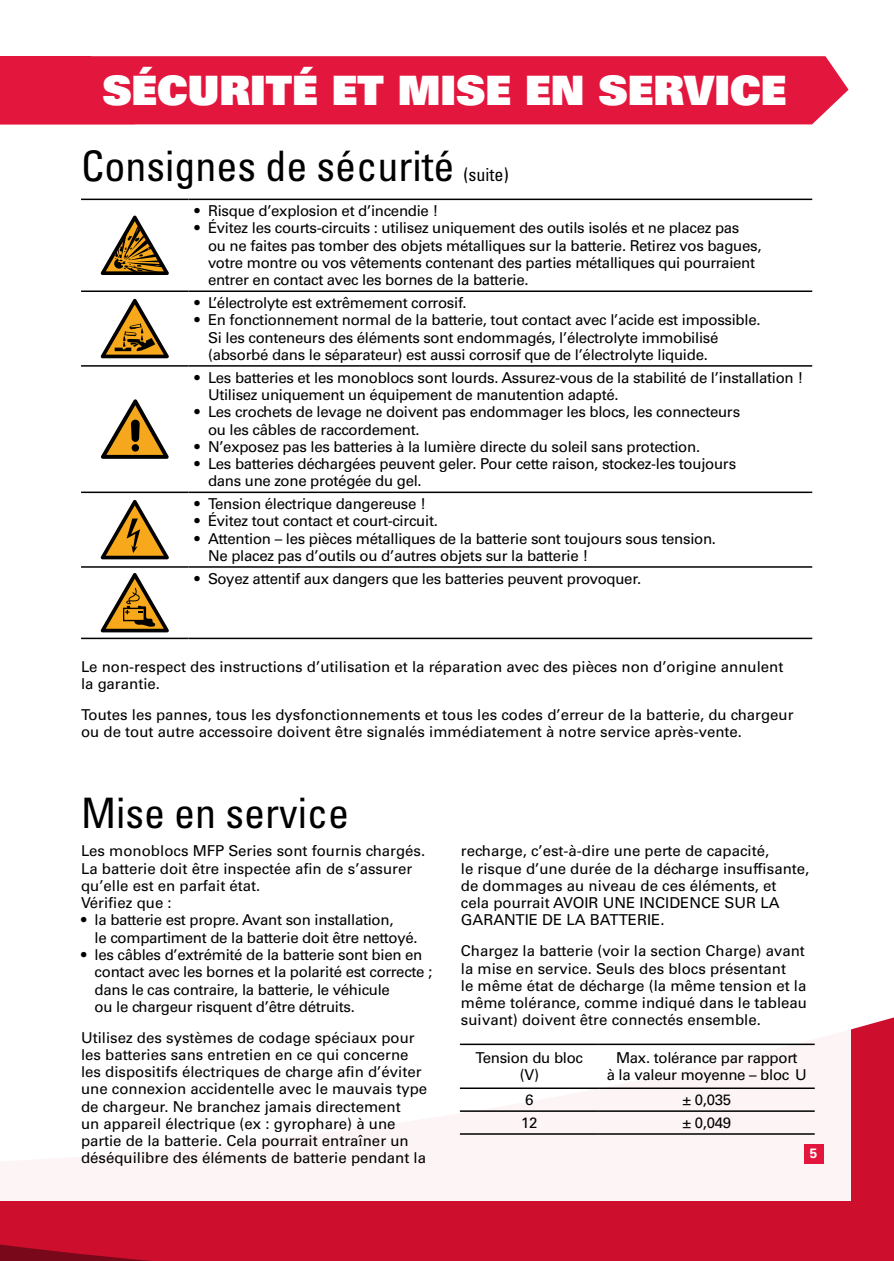
<style>
.page{position:relative;width:894px;height:1261px;background:#fff}
.page>*{position:absolute;margin:0;border:0;box-sizing:border-box;transform-origin:0 0}
.t1{font:condensed 42px "Univers LT Std";color:#000}
.t2{font:40.5px "Univers LT Std X Black";color:#fff}
.t3{font:condensed 18px "Univers LT Std";color:#000}
.t4{font:15px/17.2px "Univers LT Std";letter-spacing:-.02em;color:#000}
.t5{font:15px/17.2px "Univers LT Std";color:#000}
.t6{font:700 13.5px "Univers LT Std";color:#fff}
</style>
<div class="page">
<div style="left:0;top:1017px;width:893px;height:243px;background:#ce0e2d"></div>
<div style="left:0;top:911px;width:850px;height:289px;background:#fff"></div>
<div style="left:803px;top:1143px;width:20px;height:20px;background:#e3173e"></div>
<div style="left:135px;top:56px;width:713px;height:68px;background:#e3173e"></div>
<div style="left:0;top:56px;width:135px;height:68px;background:#e3173e"></div>
<hr style="left:81px;top:198px;width:107px;height:2px;background:#000">
<hr style="left:188px;top:198px;width:624px;height:2px;background:#000">
<hr style="left:81px;top:290px;width:107px;height:2px;background:#000">
<hr style="left:188px;top:290px;width:624px;height:2px;background:#000">
<hr style="left:81px;top:365px;width:107px;height:1px;background:#000">
<hr style="left:188px;top:365px;width:624px;height:1px;background:#000">
<hr style="left:81px;top:491px;width:107px;height:2px;background:#000">
<hr style="left:188px;top:491px;width:624px;height:2px;background:#000">
<hr style="left:81px;top:566px;width:107px;height:1px;background:#000">
<hr style="left:188px;top:566px;width:624px;height:1px;background:#000">
<hr style="left:81px;top:637px;width:107px;height:2px;background:#000">
<hr style="left:188px;top:637px;width:624px;height:2px;background:#000">
<svg style="left:101px;top:215px;width:68px;height:60px"></svg>
<svg style="left:101px;top:299px;width:68px;height:59px"></svg>
<svg style="left:101px;top:399px;width:68px;height:60px"></svg>
<svg style="left:101px;top:500px;width:68px;height:59px"></svg>
<svg style="left:101px;top:573px;width:68px;height:59px"></svg>
<hr style="left:459px;top:1043px;width:139px;height:2px;background:#000">
<hr style="left:598px;top:1043px;width:216px;height:2px;background:#000">
<hr style="left:459px;top:1087px;width:139px;height:1px;background:#000">
<hr style="left:598px;top:1087px;width:216px;height:1px;background:#000">
<hr style="left:459px;top:1110px;width:139px;height:1px;background:#000">
<hr style="left:598px;top:1110px;width:216px;height:1px;background:#000">
<hr style="left:459px;top:1133px;width:139px;height:1px;background:#000">
<hr style="left:598px;top:1133px;width:216px;height:1px;background:#000">
<h2 class="t2" style="left:102px;top:64px;width:685px">SÉCURITÉ ET MISE EN SERVICE</h2>
<h1 class="t1" style="left:81px;top:140px;width:375px">Consignes de sécurité</h1>
<p class="t3" style="left:463px;top:163px;width:46px">(suite)</p>
<p class="t4" style="left:194px;top:202px;width:245px">• Risque d’explosion et d’incendie !</p>
<p class="t4" style="left:208px;top:220px;width:554px;text-indent:-14px">• Évitez les courts-circuits : utilisez uniquement des outils isolés et ne placez pas<br>ou ne faites pas tomber des objets métalliques sur la batterie. Retirez vos bagues, votre montre ou vos vêtements contenant des parties métalliques qui pourraient entrer en contact avec les bornes de la batterie.</p>
<p class="t4" style="left:194px;top:294px;width:273px">• L’électrolyte est extrêmement corrosif.</p>
<p class="t4" style="left:208px;top:311px;width:554px;text-indent:-14px">• En fonctionnement normal de la batterie, tout contact avec l’acide est impossible.<br>Si les conteneurs des éléments sont endommagés, l’électrolyte immobilisé (absorbé dans le séparateur) est aussi corrosif que de l’électrolyte liquide.</p>
<p class="t4" style="left:208px;top:369px;width:596px;text-indent:-14px">• Les batteries et les monoblocs sont lourds. Assurez-vous de la stabilité de l’installation !<br>Utilisez uniquement un équipement de manutention adapté.</p>
<p class="t4" style="left:208px;top:403px;width:533px;text-indent:-14px">• Les crochets de levage ne doivent pas endommager les blocs, les connecteurs ou les câbles de raccordement.</p>
<p class="t4" style="left:194px;top:438px;width:507px">• N’exposez pas les batteries à la lumière directe du soleil sans protection.</p>
<p class="t4" style="left:208px;top:455px;width:529px;text-indent:-14px">• Les batteries déchargées peuvent geler. Pour cette raison, stockez-les toujours dans une zone protégée du gel.</p>
<p class="t4" style="left:194px;top:495px;width:233px">• Tension électrique dangereuse !</p>
<p class="t4" style="left:194px;top:512px;width:245px">• Évitez tout contact et court-circuit.</p>
<p class="t4" style="left:208px;top:530px;width:509px;text-indent:-14px">• Attention – les pièces métalliques de la batterie sont toujours sous tension.<br>Ne placez pas d’outils ou d’autres objets sur la batterie !</p>
<p class="t4" style="left:194px;top:570px;width:448px">• Soyez attentif aux dangers que les batteries peuvent provoquer.</p>
<p class="t5" style="left:81px;top:658px;width:703px">Le non-respect des instructions d’utilisation et la réparation avec des pièces non d’origine annulent la garantie.</p>
<p class="t5" style="left:81px;top:706px;width:713px">Toutes les pannes, tous les dysfonctionnements et tous les codes d’erreur de la batterie, du chargeur ou de tout autre accessoire doivent être signalés immédiatement à notre service après-vente.</p>
<h1 class="t1" style="left:81px;top:786px;width:269px">Mise en service</h1>
<p class="t5" style="left:81px;top:842px;width:345px">Les monoblocs MFP Series sont fournis chargés.<br>La batterie doit être inspectée afin de s’assurer qu’elle est en parfait état.<br>Vérifiez que :</p>
<p class="t4" style="left:94px;top:911px;width:324px;text-indent:-14px">• la batterie est propre. Avant son installation,<br>le compartiment de la batterie doit être nettoyé.</p>
<p class="t4" style="left:94px;top:946px;width:339px;text-indent:-14px">• les câbles d’extrémité de la batterie sont bien en contact avec les bornes et la polarité est correcte ; dans le cas contraire, la batterie, le véhicule<br>ou le chargeur risquent d’être détruits.</p>
<p class="t5" style="left:81px;top:1028px;width:347px">Utilisez des systèmes de codage spéciaux pour les batteries sans entretien en ce qui concerne les dispositifs électriques de charge afin d’éviter une connexion accidentelle avec le mauvais type de chargeur. Ne branchez jamais directement<br>un appareil électrique (ex : gyrophare) à une partie de la batterie. Cela pourrait entraîner un déséquilibre des éléments de batterie pendant la</p>
<p class="t5" style="left:460px;top:842px;width:350px">recharge, c’est-à-dire une perte de capacité,<br>le risque d’une durée de la décharge insuffisante, de dommages au niveau de ces éléments, et<br>cela pourrait AVOIR UNE INCIDENCE SUR LA GARANTIE DE LA BATTERIE.</p>
<p class="t5" style="left:460px;top:942px;width:347px">Chargez la batterie (voir la section Charge) avant la mise en service. Seuls des blocs présentant<br>le même état de décharge (la même tension et la même tolérance, comme indiqué dans le tableau suivant) doivent être connectés ensemble.</p>
<p class="t4" style="left:475px;top:1049px;width:109px;text-align:center">Tension du bloc (V)</p>
<p class="t4" style="left:606px;top:1049px;width:202px;text-align:center">Max. tolérance par rapport<br>à la valeur moyenne – bloc U</p>
<p class="t4" style="left:525px;top:1091px;width:10px">6</p>
<p class="t4" style="left:682px;top:1091px;width:50px">± 0,035</p>
<p class="t4" style="left:521px;top:1114px;width:18px">12</p>
<p class="t4" style="left:682px;top:1114px;width:50px">± 0,049</p>
<p class="t6" style="left:809px;top:1145px;width:9px">5</p>
</div>
